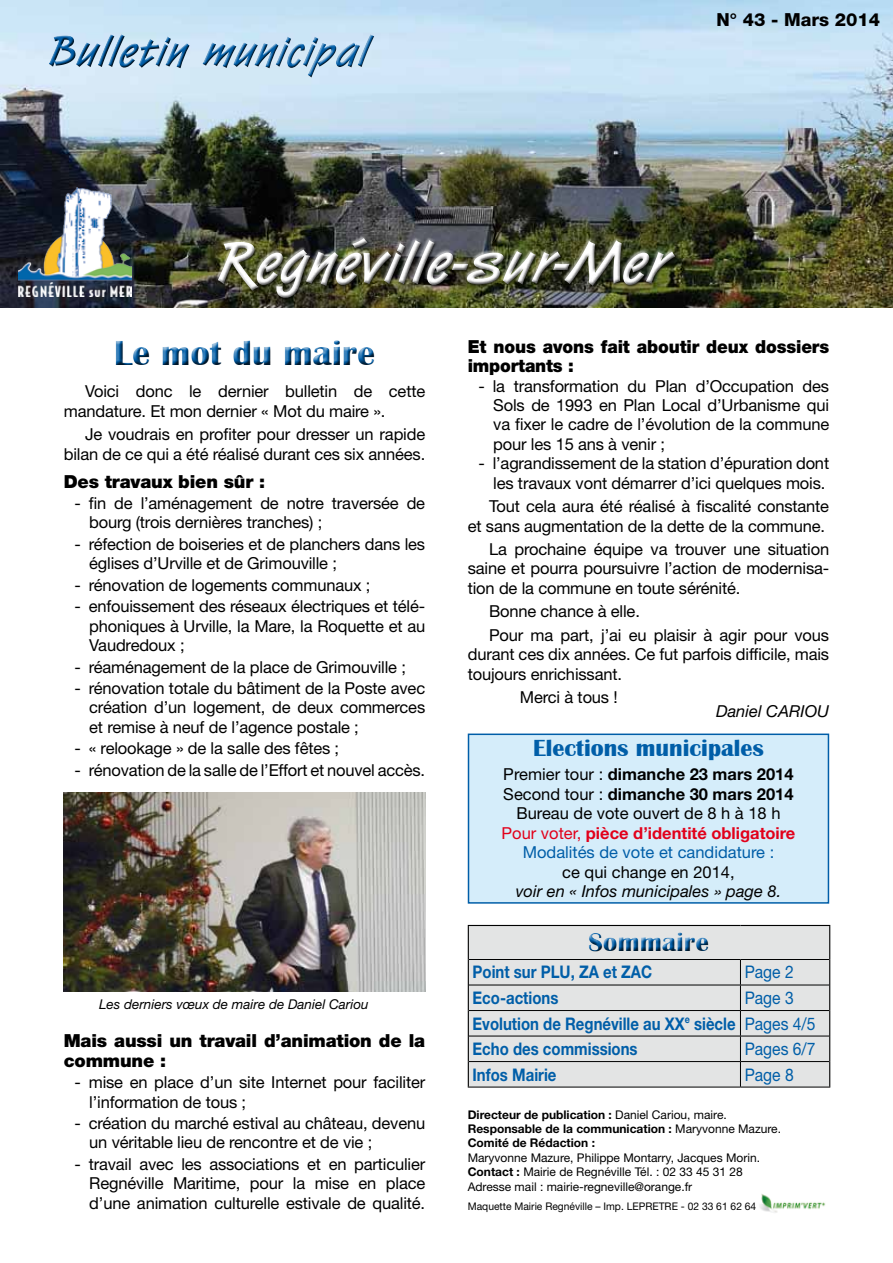
<style>
.page{position:relative;width:893px;height:1263px;background:#fff}
.page>*{position:absolute;margin:0;border:0;box-sizing:border-box;transform-origin:0 0}
.t1{font:700 36px "Britannic";color:#005ea8}
.t2{font:700 27px "Britannic";color:#005ea8}
.t3{font:700 24px "Britannic";color:#005ea8}
.t4{font:900 18px/19.4px "Helvetica Neue LT Std";letter-spacing:-.01em;color:#000}
.t5{font:900 18px/19.4px "Helvetica Neue LT Std";letter-spacing:-.01em;color:#000;scale:.95 1}
.t6{font:800 18px "Helvetica Neue LT Std";color:#000}
.t7{font:700 17.4px/25.5px "Helvetica Neue LT Std";color:#005ea8;scale:.86 1}
.t8{font:17.4px "Helvetica Neue LT Std";color:#005ea8;scale:.9 1}
.t9{font:16.5px/19.4px "Helvetica Neue LT Std";letter-spacing:-.01em;color:#000}
.t10{font:italic 16.5px "Helvetica Neue LT Std";color:#000}
.t11{font:italic 13.5px "Helvetica Neue LT Std";color:#000}
.t12{font:12px/14.4px "Helvetica Neue LT Std";color:#000}
.t13{font:700 12px/14.4px "Helvetica Neue LT Std";color:#000}
.t14{font:10.5px "Helvetica Neue LT Std";color:#000}
.s1{font-weight:700}
.s2{color:#e2001a}
.s3{font-weight:700;color:#e2001a}
.s4{color:#005ea8}
.s5{font-weight:400}
</style>
<div class="page">
<div style="left:112px;top:338px;width:267px;height:31px;background:#000;opacity:.75"></div>
<div style="left:469px;top:926px;width:360px;height:161px;background:#e3e4e4"></div>
<hr style="left:468px;top:925px;width:272px;height:1px;background:#000">
<hr style="left:468px;top:926px;width:1px;height:33px;background:#000">
<hr style="left:740px;top:925px;width:90px;height:1px;background:#000">
<hr style="left:829px;top:926px;width:1px;height:33px;background:#000">
<svg style="left:468px;top:959px;width:1px;height:128px"></svg>
<svg style="left:829px;top:959px;width:1px;height:128px"></svg>
<hr style="left:469px;top:959px;width:271px;height:1px;background:#000">
<hr style="left:740px;top:959px;width:89px;height:1px;background:#000">
<hr style="left:469px;top:985px;width:271px;height:1px;background:#000">
<hr style="left:740px;top:985px;width:89px;height:1px;background:#000">
<hr style="left:469px;top:1010px;width:271px;height:1px;background:#000">
<hr style="left:740px;top:1010px;width:89px;height:1px;background:#000">
<hr style="left:469px;top:1036px;width:271px;height:1px;background:#000">
<hr style="left:740px;top:1036px;width:89px;height:1px;background:#000">
<hr style="left:469px;top:1061px;width:271px;height:1px;background:#000">
<hr style="left:740px;top:1061px;width:89px;height:1px;background:#000">
<svg style="left:740px;top:960px;width:1px;height:127px"></svg>
<hr style="left:468px;top:1087px;width:272px;height:1px;background:#000">
<hr style="left:740px;top:1087px;width:90px;height:1px;background:#000">
<div style="left:584px;top:928px;width:126px;height:23px;background:#e3e4e4"></div>
<div style="left:586px;top:930px;width:126px;height:25px;background:#000;opacity:.75"></div>
<img style="left:760px;top:1194px;width:66px;height:19px">
<div style="left:468px;top:734px;width:360px;height:169px;background:#d5edfa"></div>
<div style="left:468px;top:733px;width:361px;height:171px;border:2px solid #005ea8"></div>
<img style="left:0;top:0;width:893px;height:307px">
<img style="left:19px;top:187px;width:113px;height:110px">
<div style="left:46px;top:32px;width:330px;height:44px;background:#cce5f6"></div>
<div style="left:47px;top:35px;width:330px;height:45px;background:#000;opacity:.75"></div>
<div style="left:214px;top:234px;width:462px;height:62px;background:#fff;opacity:.75"></div>
<div style="left:215px;top:238px;width:464px;height:64px;background:#000;opacity:.75"></div>
<img style="left:64px;top:792px;width:361px;height:200px">
<p class="t6" style="left:717px;top:8px;width:165px">N° 43 - Mars 2014</p>
<h1 class="t1" style="left:114px;top:332px;width:263px">Le mot du maire</h1>
<p class="t9" style="left:64px;top:382px;width:363px;text-indent:21px">Voici donc le dernier bulletin de cette mandature. Et mon dernier « Mot du maire ».</p>
<p class="t9" style="left:64px;top:425px;width:363px;text-align:right">Je voudrais en profiter pour dresser un rapide bilan de ce qui a été réalisé durant ces six années.</p>
<p class="t4" style="left:64px;top:471px;width:203px">Des travaux bien sûr :</p>
<p class="t9" style="left:89px;top:493px;width:337px;text-indent:-15px">- fin de l’aménagement de notre traversée de bourg (trois dernières tranches) ;</p>
<p class="t9" style="left:89px;top:534px;width:337px;text-indent:-15px">- réfection de boiseries et de planchers dans les églises d’Urville et de Grimouville ;</p>
<p class="t9" style="left:74px;top:575px;width:298px">- rénovation de logements communaux ;</p>
<p class="t9" style="left:89px;top:596px;width:337px;text-align:justify;text-indent:-15px">- enfouissement des réseaux électriques et télé&shy;phoniques à Urville, la Mare, la Roquette et au Vaudredoux ;</p>
<p class="t9" style="left:74px;top:657px;width:333px">- réaménagement de la place de Grimouville ;</p>
<p class="t9" style="left:89px;top:678px;width:337px;text-align:justify;text-indent:-15px">- rénovation totale du bâtiment de la Poste avec création d’un logement, de deux commerces et remise à neuf de l’agence postale ;</p>
<p class="t9" style="left:74px;top:738px;width:266px">- « relookage » de la salle des fêtes ;</p>
<p class="t9" style="left:74px;top:760px;width:352px">- rénovation de la salle de l’Effort et nouvel accès.</p>
<p class="t11" style="left:99px;top:996px;width:271px">Les derniers vœux de maire de Daniel Cariou</p>
<p class="t4" style="left:64px;top:1031px;width:363px">Mais aussi un travail d’animation de la commune :</p>
<p class="t9" style="left:89px;top:1072px;width:337px;text-indent:-15px">- mise en place d’un site Internet pour faciliter l’information de tous ;</p>
<p class="t9" style="left:89px;top:1113px;width:337px;text-indent:-15px">- création du marché estival au château, devenu un véritable lieu de rencontre et de vie ;</p>
<p class="t9" style="left:89px;top:1154px;width:337px;text-align:justify;text-indent:-15px">- travail avec les associations et en particulier Regnéville Maritime, pour la mise en place d’une animation culturelle estivale de qualité.</p>
<p class="t5" style="left:468px;top:337px;width:382px">Et nous avons fait aboutir deux dossiers importants :</p>
<p class="t9" style="left:493px;top:376px;width:337px;text-align:justify;text-indent:-15px">- la transformation du Plan d’Occupation des Sols de 1993 en Plan Local d’Urbanisme qui va fixer le cadre de l’évolution de la commune pour les 15 ans à venir ;</p>
<p class="t9" style="left:478px;top:453px;width:352px;text-align:right">- l’agrandissement de la station d’épuration dont les travaux vont démarrer d’ici quelques mois.</p>
<p class="t9" style="left:468px;top:496px;width:363px;text-align:right">Tout cela aura été réalisé à fiscalité constante<br>et sans augmentation de la dette de la commune.</p>
<p class="t9" style="left:468px;top:539px;width:363px;text-align:justify;text-indent:21px">La prochaine équipe va trouver une situation saine et pourra poursuivre l’action de modernisa&shy;tion de la commune en toute sérénité.</p>
<p class="t9" style="left:489px;top:599px;width:342px;line-height:23.5px">Bonne chance à elle.<br>Pour ma part, j’ai eu plaisir à agir pour vous</p>
<p class="t9" style="left:468px;top:645px;width:363px">durant ces dix années. Ce fut parfois difficile, mais toujours enrichissant.</p>
<p class="t9" style="left:520px;top:687px;width:99px">Merci à tous !</p>
<p class="t10" style="left:716px;top:701px;width:115px">Daniel CARIOU</p>
<h3 class="t3" style="left:533px;top:735px;width:232px">Elections municipales</h3>
<p class="t9" style="left:502px;top:764px;width:295px;text-align:center">Premier tour : <span class="s1">dimanche 23 mars 2014<br></span>Second tour : <span class="s1">dimanche 30 mars 2014<br></span>Bureau de vote ouvert de 8 h à 18 h <span class="s2">Pour voter,</span> <span class="s3">pièce d’identité obligatoire </span><span class="s4">Modalités de vote et candidature :</span></p>
<p class="t9" style="left:562px;top:862px;width:174px">ce qui change en 2014,</p>
<p class="t10" style="left:516px;top:881px;width:267px">voir en « Infos municipales » page 8.</p>
<h2 class="t2" style="left:588px;top:927px;width:122px">Sommaire</h2>
<p class="t7" style="left:473px;top:959px;width:210px">Point sur PLU, ZA et ZAC</p>
<p class="t8" style="left:745px;top:962px;width:56px">Page 2</p>
<p class="t7" style="left:473px;top:985px;width:101px">Eco-actions</p>
<p class="t7" style="left:473px;top:985px;width:400px;text-indent:272px"><span class="s5">Page 3<br></span>Evolution de Regnéville au XX<sup>e</sup> siècle <span class="s5">Pages 4/5<br></span>Echo des commissions</p>
<p class="t8" style="left:745px;top:1038px;width:80px">Pages 6/7</p>
<p class="t7" style="left:473px;top:1061px;width:99px">Infos Mairie</p>
<p class="t8" style="left:745px;top:1064px;width:56px">Page 8</p>
<p class="t13" style="left:468px;top:1107px;width:315px">Directeur de publication : <span class="s5">Daniel Cariou, maire.<br></span>Responsable de la communication : <span class="s5">Maryvonne Mazure.<br></span>Comité de Rédaction :</p>
<p class="t12" style="left:468px;top:1150px;width:294px">Maryvonne Mazure, Philippe Montarry, Jacques Morin.<br><span class="s1">Contact :</span> Mairie de Regnéville Tél. : 02 33 45 31 28<br>Adresse mail : mairie-regneville@orange.fr</p>
<p class="t14" style="left:468px;top:1200px;width:290px">Maquette Mairie Regnéville – Imp. LEPRETRE - 02 33 61 62 64</p>
</div>
